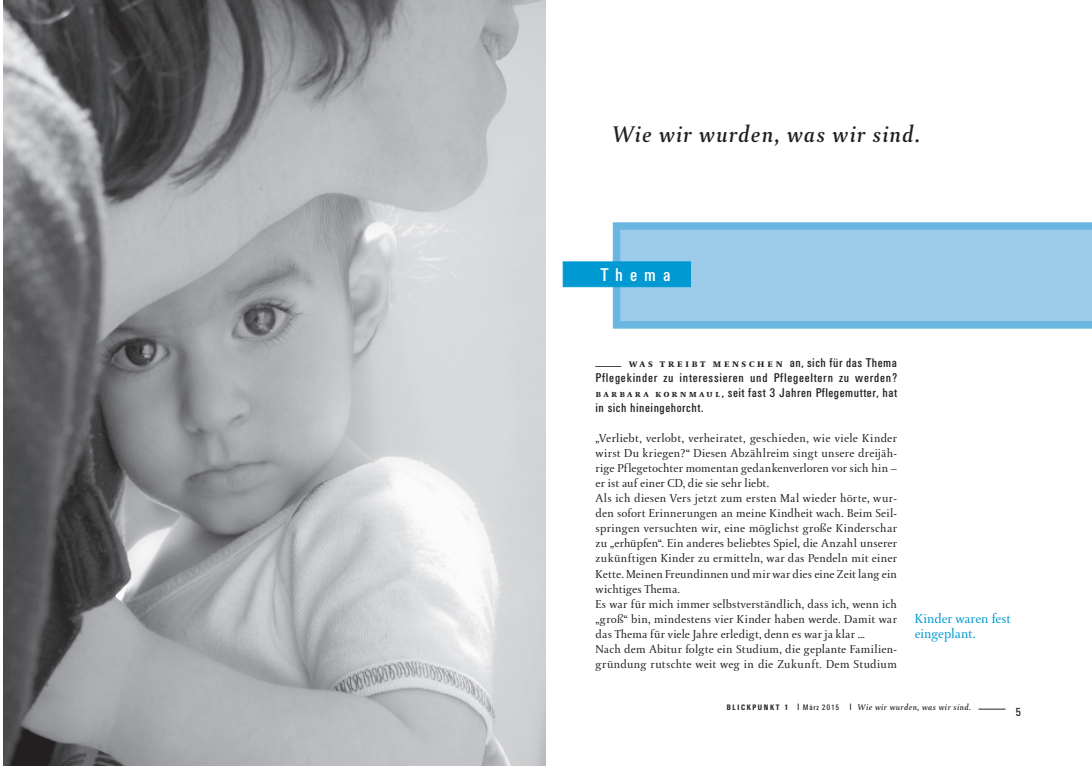
<style>
.page{position:relative;width:1092px;height:773px;background:#fff}
.page>*{position:absolute;margin:0;border:0;box-sizing:border-box;transform-origin:0 0}
.t1{font:italic 500 23.75px "DTL Paradox T";letter-spacing:.05em;color:#231f20}
.t2{font:17.5px "Univers 57 Sch";letter-spacing:.4em;color:#fff}
.t3{font:13.75px/15px "DTL Paradox ST";letter-spacing:-.005em;color:#0099d2}
.t4{font:12px/15px "DTL Paradox ST";letter-spacing:.015em;color:#231f20}
.t5{font:12px/15px "Univers 57 Sch";letter-spacing:.05em;color:#231f20;text-align:justify}
.t6{font:11.25px "Univers 57 Sch";color:#231f20}
.t7{font:italic 500 8.75px "DTL Paradox T";letter-spacing:.05em;color:#231f20}
.s1{font-family:"DTL Paradox T Caps";font-weight:700;font-size:12.38px}
.s2{font-family:"DTL Paradox T Caps";font-weight:700;font-size:11.25px}
.s3{font-family:"Univers 67 Bold Cond";font-weight:400;font-style:normal;font-size:7.5px}
.s4{font-family:"Univers 55 Normal";font-weight:400;font-style:normal}
.s5{font-family:"Univers 57 Sch";font-weight:400;font-style:normal;font-size:7.5px}
</style>
<div class="page">
<svg style="left:978px;top:708px;width:27px;height:1px"></svg>
<svg style="left:612px;top:222px;width:479px;height:106px;background:#94c8e8"></svg>
<div style="left:563px;top:262px;width:127px;height:24px;background:#0099d2"></div>
<img style="left:3px;top:0;width:543px;height:764px">
<h1 class="t1" style="left:612px;top:121px;width:308px">Wie wir wurden, was wir sind.</h1>
<h2 class="t2" style="left:600px;top:265px;width:71px">Thema</h2>
<p class="t5" style="left:595px;top:355px;width:303px"><sub>—</sub> <span class="s1">was treibt menschen</span> an, sich für das Thema Pflegekinder zu interessieren und Pflegeeltern zu werden? <span class="s2">b a r b a r a kor n m au l</span> , seit fast 3 Jahren Pflegemutter, hat in sich hineingehorcht.</p>
<p class="t4" style="left:595px;top:431px;width:303px">„Verliebt, verlobt, verheiratet, geschieden, wie viele Kinder wirst Du kriegen?“ Diesen Abzählreim singt unsere dreijäh&shy;rige Pflegetochter momentan gedankenverloren vor sich hin – er ist auf einer CD, die sie sehr liebt.<br>Als ich diesen Vers jetzt zum ersten Mal wieder hörte, wur&shy;den sofort Erinnerungen an meine Kindheit wach. Beim Seil&shy;springen versuchten wir, eine möglichst große Kinderschar zu „erhüpfen“. Ein anderes beliebtes Spiel, die Anzahl unserer zukünftigen Kinder zu ermitteln, war das Pendeln mit einer Kette. Meinen Freundinnen und mir war dies eine Zeit lang ein wichtiges Thema.<br>Es war für mich immer selbstverständlich, dass ich, wenn ich „groß“ bin, mindestens vier Kinder haben werde. Damit war das Thema für viele Jahre erledigt, denn es war ja klar ...<br>Nach dem Abitur folgte ein Studium, die geplante Familien&shy;gründung rutschte weit weg in die Zukunft. Dem Studium</p>
<p class="t3" style="left:914px;top:610px;width:97px">Kinder waren fest eingeplant.</p>
<p class="t7" style="left:726px;top:701px;width:245px"><span class="s3">B L I C K P U N K T 1</span> <span class="s4">I</span> <span class="s5">März 2015</span> <span class="s4">l</span> Wie wir wurden, was wir sind.</p>
<p class="t6" style="left:1015px;top:705px;width:7px">5</p>
</div>
